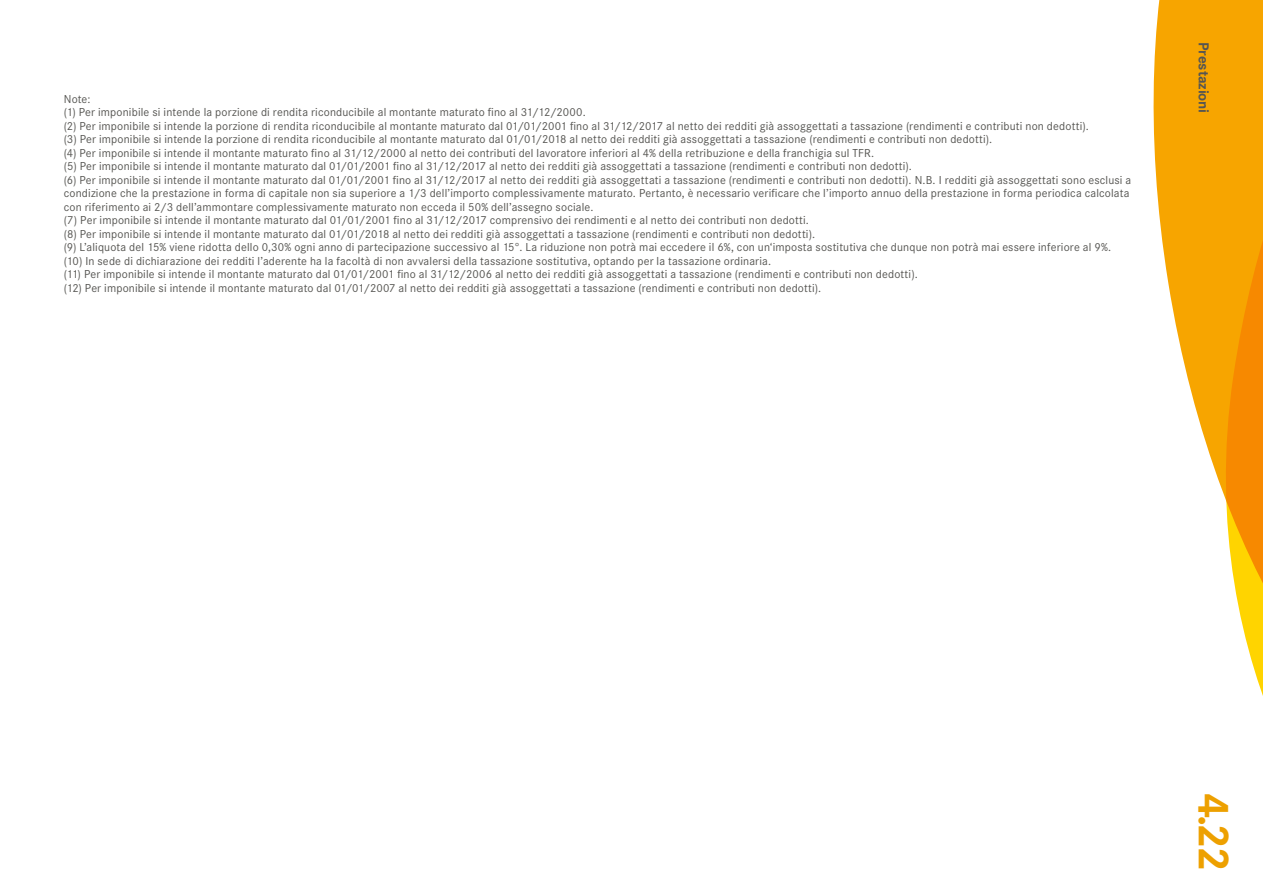
<style>
.page{position:relative;width:1263px;height:893px;background:#fff}
.page>*{position:absolute;margin:0;border:0;box-sizing:border-box;transform-origin:0 0}
.t1{font:700 45px "Corporate S";color:#eda000}
.t2{font:700 15px "Corporate S";letter-spacing:-.01em;color:#565552}
.t3{font:12px/13.5px "Corporate S";letter-spacing:.015em;color:#565552}
</style>
<div class="page">
<svg style="left:1153px;top:0;width:36px;height:383px;fill:#f7a500"></svg>
<svg style="left:1189px;top:0;width:74px;height:696px;fill:#f7a500"></svg>
<p class="t3" style="left:64px;top:92px;width:1069px">Note:<br>(1) Per imponibile si intende la porzione di rendita riconducibile al montante maturato fino al 31/12/2000.<br>(2) Per imponibile si intende la porzione di rendita riconducibile al montante maturato dal 01/01/2001 fino al 31/12/2017 al netto dei redditi già assoggettati a tassazione (rendimenti e contributi non dedotti).<br>(3) Per imponibile si intende la porzione di rendita riconducibile al montante maturato dal 01/01/2018 al netto dei redditi già assoggettati a tassazione (rendimenti e contributi non dedotti).<br>(4) Per imponibile si intende il montante maturato fino al 31/12/2000 al netto dei contributi del lavoratore inferiori al 4% della retribuzione e della franchigia sul TFR.<br>(5) Per imponibile si intende il montante maturato dal 01/01/2001 fino al 31/12/2017 al netto dei redditi già assoggettati a tassazione (rendimenti e contributi non dedotti).<br>(6) Per imponibile si intende il montante maturato dal 01/01/2001 fino al 31/12/2017 al netto dei redditi già assoggettati a tassazione (rendimenti e contributi non dedotti). N.B. I redditi già assoggettati sono esclusi a condizione che la prestazione in forma di capitale non sia superiore a 1/3 dell’importo complessivamente maturato. Pertanto, è necessario verificare che l’importo annuo della prestazione in forma periodica calcolata con riferimento ai 2/3 dell’ammontare complessivamente maturato non ecceda il 50% dell’assegno sociale.<br>(7) Per imponibile si intende il montante maturato dal 01/01/2001 fino al 31/12/2017 comprensivo dei rendimenti e al netto dei contributi non dedotti.<br>(8) Per imponibile si intende il montante maturato dal 01/01/2018 al netto dei redditi già assoggettati a tassazione (rendimenti e contributi non dedotti).<br>(9) L’aliquota del 15% viene ridotta dello 0,30% ogni anno di partecipazione successivo al 15°. La riduzione non potrà mai eccedere il 6%, con un‘imposta sostitutiva che dunque non potrà mai essere inferiore al 9%. (10) In sede di dichiarazione dei redditi l’aderente ha la facoltà di non avvalersi della tassazione sostitutiva, optando per la tassazione ordinaria.<br>(11) Per imponibile si intende il montante maturato dal 01/01/2001 fino al 31/12/2006 al netto dei redditi già assoggettati a tassazione (rendimenti e contributi non dedotti).<br>(12) Per imponibile si intende il montante maturato dal 01/01/2007 al netto dei redditi già assoggettati a tassazione (rendimenti e contributi non dedotti).</p>
<p class="t2" style="left:1212px;top:42px;width:73px;rotate:90deg">Prestazioni</p>
<h1 class="t1" style="left:1239px;top:793px;width:80px;rotate:90deg">4.22</h1>
</div>
